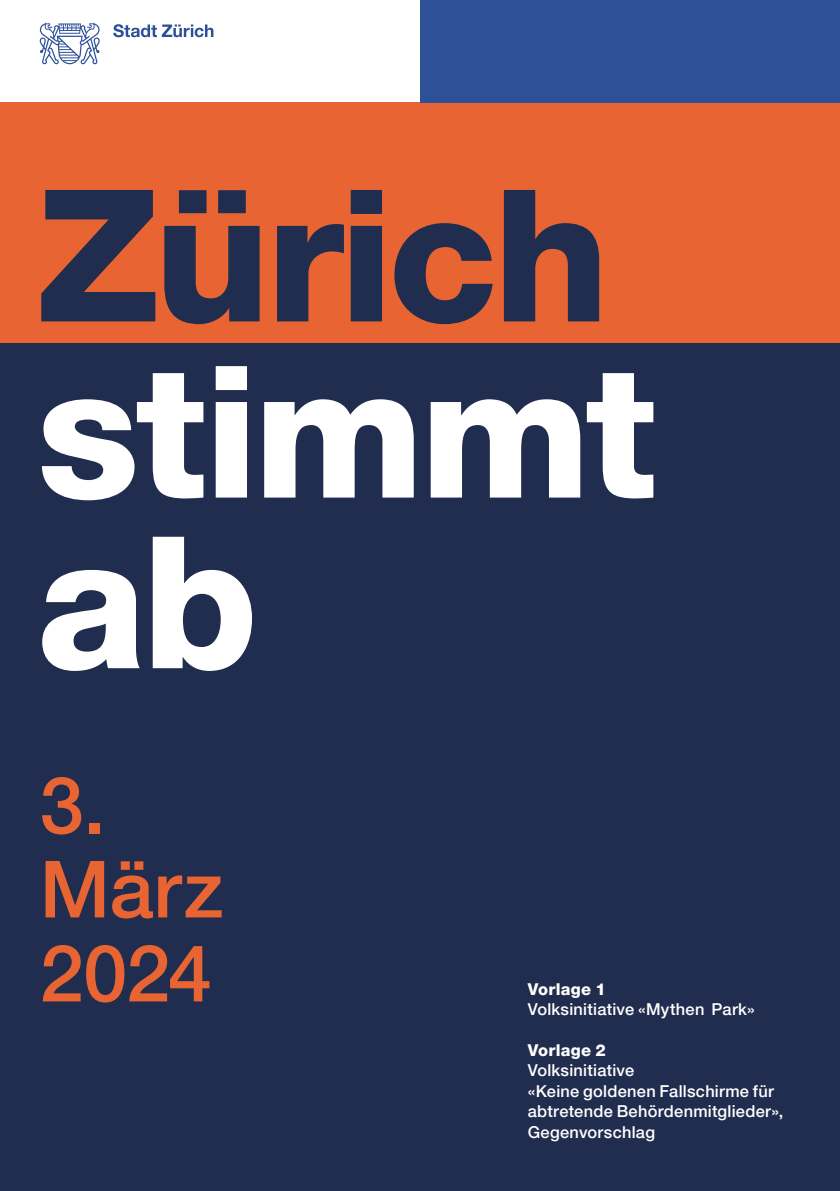
<style>
.page{position:relative;width:840px;height:1191px;background:#fff}
.page>*{position:absolute;margin:0;border:0;box-sizing:border-box;transform-origin:0 0}
.t1{font:800 184px/170.6px "Helvetica Neue LT Pro";letter-spacing:-.02em;color:#fff}
.t2{font:800 184px "Helvetica Neue LT Pro";letter-spacing:-.025em;color:#212d4e}
.t3{font:500 79px "Helvetica Neue LT Pro";letter-spacing:-.005em;color:#e86433}
.t4{font:500 16.4px "Helvetica Neue LT Pro";letter-spacing:.015em;color:#fff}
.t5{font:800 16.4px "Helvetica Neue LT Pro";letter-spacing:.015em;color:#fff}
</style>
<div class="page">
<svg style="left:40px;top:23px;width:60px;height:41px"></svg>
<svg style="left:113px;top:24px;width:100px;height:13px"></svg>
<div style="left:0;top:102px;width:839px;height:1089px;background:#212d4e"></div>
<div style="left:0;top:102px;width:839px;height:240px;background:#e86433"></div>
<div style="left:420px;top:0;width:419px;height:102px;background:#2d5097"></div>
<p class="t2" style="left:37px;top:146px;width:573px">Zürich</p>
<h1 class="t1" style="left:37px;top:346px;width:621px">stimmt ab</h1>
<p class="t3" style="left:40px;top:757px;width:67px">3.</p>
<p class="t3" style="left:40px;top:841px;width:185px">März</p>
<p class="t3" style="left:40px;top:925px;width:174px">2024</p>
<p class="t5" style="left:527px;top:979px;width:80px">Vorlage 1</p>
<p class="t4" style="left:527px;top:999px;width:228px">Volksinitiative «Mythen Park»</p>
<p class="t5" style="left:527px;top:1040px;width:80px">Vorlage 2</p>
<p class="t4" style="left:527px;top:1060px;width:108px">Volksinitiative</p>
<p class="t4" style="left:527px;top:1081px;width:247px">«Keine goldenen Fallschirme für</p>
<p class="t4" style="left:527px;top:1101px;width:257px">abtretende Behördenmitglieder»,</p>
<p class="t4" style="left:527px;top:1122px;width:129px">Gegenvorschlag</p>
</div>
